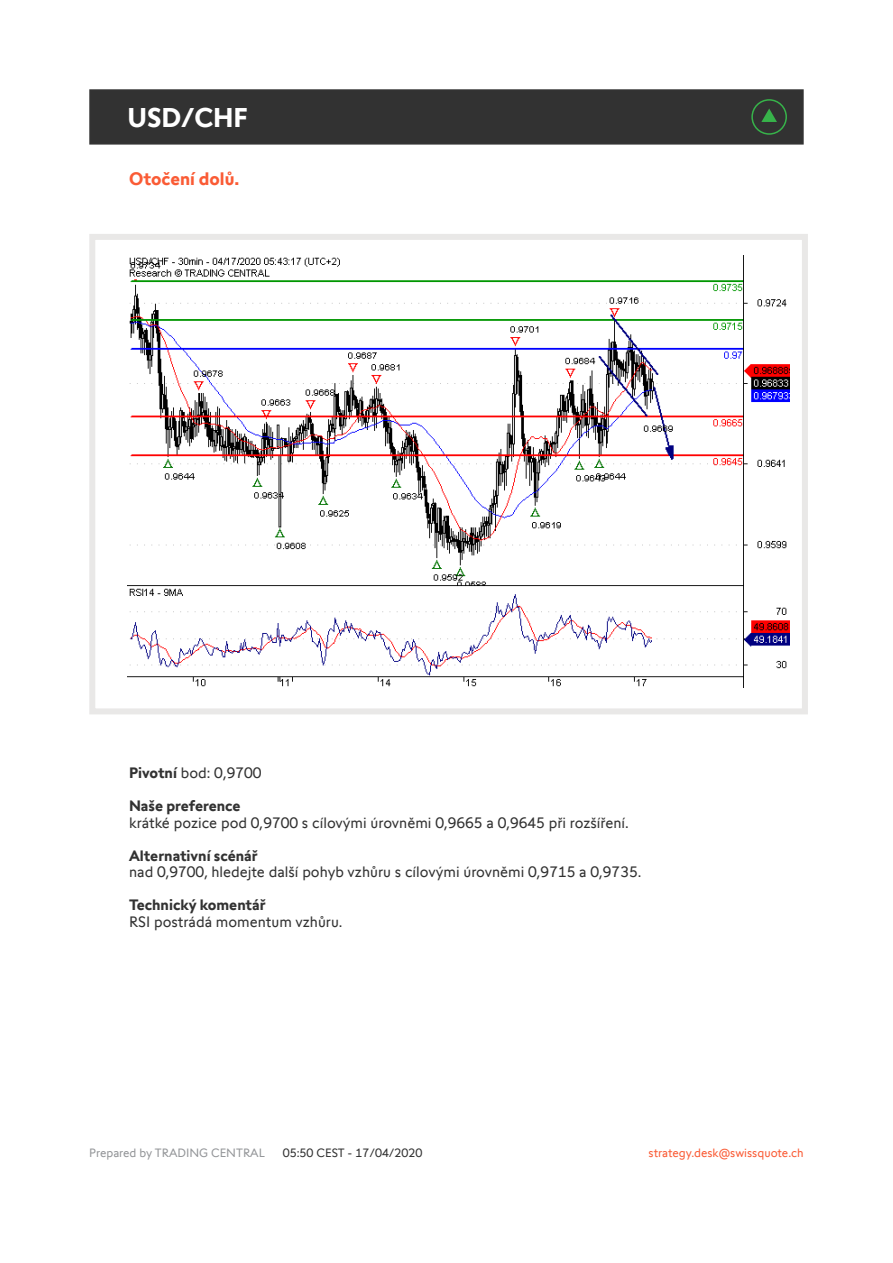
<style>
.page{position:relative;width:893px;height:1263px;background:#fff}
.page>*{position:absolute;margin:0;border:0;box-sizing:border-box;transform-origin:0 0}
.t1{font:700 27px "Swissquote CT";color:#fff}
.t2{font:700 18px "Swissquote CT";color:#fa5b35}
.t3{font:15px "Swissquote CT";color:#323232}
.t4{font:700 15px "Swissquote CT";color:#323232}
.t5{font:12px "Swissquote CT";color:#fa5b35}
.t6{font:12px "Swissquote CT";color:#939598}
.t7{font:12px "Swissquote CT";color:#323232}
.s1{font-weight:700}
</style>
<div class="page">
<div style="left:89px;top:234px;width:719px;height:480px;border:6px solid #e9e8e7"></div>
<div style="left:89px;top:89px;width:715px;height:56px;background:#323232;border:2px solid #323232"></div>
<img style="left:128px;top:255px;width:661px;height:432px">
<svg style="left:751px;top:99px;width:36px;height:36px"></svg>
<h1 class="t1" style="left:128px;top:101px;width:122px">USD/CHF</h1>
<p class="t2" style="left:129px;top:168px;width:112px">Otočení dolů.</p>
<p class="t3" style="left:129px;top:764px;width:134px"><span class="s1">Pivotní</span> bod: 0,9700</p>
<p class="t4" style="left:129px;top:797px;width:113px">Naše preference</p>
<p class="t3" style="left:129px;top:814px;width:501px">krátké pozice pod 0,9700 s cílovými úrovněmi 0,9665 a 0,9645 při rozšíření.</p>
<p class="t4" style="left:129px;top:846px;width:130px">Alternativní scénář</p>
<p class="t3" style="left:129px;top:863px;width:514px">nad 0,9700, hledejte další pohyb vzhůru s cílovými úrovněmi 0,9715 a 0,9735.</p>
<p class="t4" style="left:129px;top:896px;width:138px">Technický komentář</p>
<p class="t3" style="left:129px;top:913px;width:215px">RSI postrádá momentum vzhůru.</p>
<p class="t6" style="left:89px;top:1145px;width:177px">Prepared by TRADING CENTRAL</p>
<p class="t7" style="left:283px;top:1145px;width:141px">05:50 CEST - 17/04/2020</p>
<p class="t5" style="left:649px;top:1145px;width:157px">strategy.desk@swissquote.ch</p>
</div>
